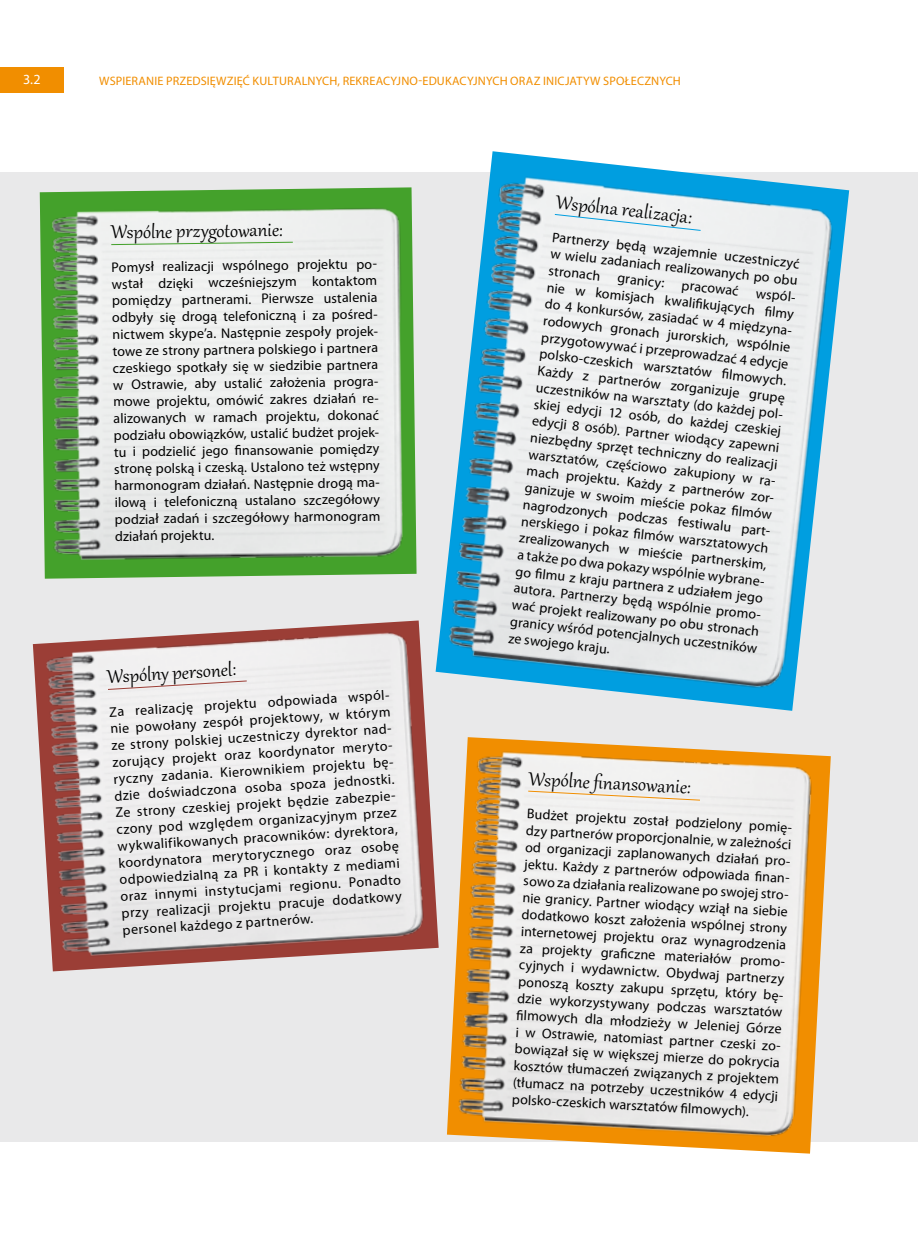
<style>
.page{position:relative;width:918px;height:1241px;background:#fff}
.page>*{position:absolute;margin:0;border:0;box-sizing:border-box;transform-origin:0 0}
.placek_zielony{font:22.75px "Gabriola";color:#000}
.placek_pomarancz{font:22.75px "Gabriola";color:#000}
.placek_niebieski{font:22.75px "Gabriola";color:#000}
.placek_brazowy{font:22.75px "Gabriola";color:#000}
.t1{font:14px/16.8px "Myriad Pro";color:#000}
.t2{font:14px "Myriad Pro";color:#fff}
.t3{font:12.25px "Myriad Pro";letter-spacing:.015em;color:#f18e00}
</style>
<div class="page">
<div style="left:0;top:172px;width:918px;height:969px;background:#e9e9ea"></div>
<img style="left:447px;top:737px;width:377px;height:416px">
<svg style="left:527px;top:790px;width:174px;height:11px"></svg>
<img style="left:33px;top:620px;width:406px;height:350px">
<svg style="left:107px;top:680px;width:141px;height:10px"></svg>
<img style="left:435px;top:156px;width:413px;height:554px">
<svg style="left:554px;top:213px;width:147px;height:18px"></svg>
<svg style="left:40px;top:187px;width:372px;height:391px;fill:#44a12b"></svg>
<img style="left:40px;top:195px;width:376px;height:379px">
<svg style="left:110px;top:241px;width:184px;height:4px"></svg>
<div style="left:0;top:67px;width:64px;height:26px;background:#f18e00"></div>
<p class="t2" style="left:23px;top:71px;width:19px">3.2</p>
<p class="t3" style="left:99px;top:73px;width:583px">WSPIERANIE PRZEDSIĘWZIĘĆ KULTURALNYCH, REKREACYJNO-EDUKACYJNYCH ORAZ INICJATYW SPOŁECZNYCH</p>
<p class="placek_zielony" style="left:111px;top:217px;width:173px;rotate:-1deg">Wspólne przygotowanie:</p>
<p class="t1" style="left:110px;top:259px;width:271px;rotate:-1deg">Pomysł realizacji wspólnego projektu po&shy;wstał dzięki wcześniejszym kontaktom pomiędzy partnerami. Pierwsze ustalenia odbyły się drogą telefoniczną i za pośred&shy;nictwem skype’a. Następnie zespoły projek&shy;towe ze strony partnera polskiego i partnera czeskiego spotkały się w siedzibie partnera w Ostrawie, aby ustalić założenia progra&shy;mowe projektu, omówić zakres działań re&shy;alizowanych w ramach projektu, dokonać podziału obowiązków, ustalić budżet projek&shy;tu i podzielić jego fi nansowanie pomiędzy stronę polską i czeską. Ustalono też wstępny harmonogram działań. Następnie drogą ma&shy;ilową i telefoniczną ustalano szczegółowy podział zadań i szczegółowy harmonogram działań projektu.</p>
<p class="placek_brazowy" style="left:106px;top:661px;width:131px;rotate:-3deg">Wspólny personel:</p>
<p class="t1" style="left:107px;top:704px;width:287px;rotate:-4deg">Za realizację projektu odpowiada wspól&shy;nie powołany zespół projektowy, w którym ze strony polskiej uczestniczy dyrektor nad&shy;zorujący projekt oraz koordynator meryto&shy;ryczny zadania. Kierownikiem projektu bę&shy;dzie doświadczona osoba spoza jednostki.<br>Ze strony czeskiej projekt będzie zabezpie&shy;czony pod względem organizacyjnym przez wykwalifikowanych pracowników: dyrektora, koordynatora merytorycznego oraz osobę odpowiedzialną za PR i kontakty z mediami oraz innymi instytucjami regionu. Ponadto przy realizacji projektu pracuje dodatkowy personel każdego z partnerów.</p>
<p class="placek_niebieski" style="left:558px;top:187px;width:138px;rotate:6deg">Wspólna realizacja:</p>
<p class="t1" style="left:551px;top:228px;width:254px;rotate:6deg">Partnerzy będą wzajemnie uczestniczyć w wielu zadaniach realizowanych po obu stronach granicy: pracować wspól&shy;nie w komisjach kwalifi kujących fi lmy do 4 konkursów, zasiadać w 4 międzyna&shy;rodowych gronach jurorskich, wspólnie przygotowywać i przeprowadzać 4 edycje polsko-czeskich warsztatów fi lmowych.<br>Każdy z partnerów zorganizuje grupę uczestników na warsztaty (do każdej pol&shy;skiej edycji 12 osób, do każdej czeskiej edycji 8 osób). Partner wiodący zapewni niezbędny sprzęt techniczny do realizacji warsztatów, częściowo zakupiony w ra&shy;mach projektu. Każdy z partnerów zor&shy;ganizuje w swoim mieście pokaz fi lmów nagrodzonych podczas festiwalu part&shy;nerskiego i pokaz fi lmów warsztatowych zrealizowanych w mieście partnerskim, a także po dwa pokazy wspólnie wybrane&shy;go fi lmu z kraju partnera z udziałem jego autora. Partnerzy będą wspólnie promo&shy;wać projekt realizowany po obu stronach granicy wśród potencjalnych uczestników ze swojego kraju.</p>
<p class="placek_pomarancz" style="left:530px;top:763px;width:163px;rotate:3deg">Wspólne fi nansowanie:</p>
<p class="t1" style="left:527px;top:804px;width:270px;rotate:3deg">Budżet projektu został podzielony pomię&shy;dzy partnerów proporcjonalnie, w zależności od organizacji zaplanowanych działań pro&shy;jektu. Każdy z partnerów odpowiada fi nan&shy;sowo za działania realizowane po swojej stro&shy;nie granicy. Partner wiodący wziął na siebie dodatkowo koszt założenia wspólnej strony internetowej projektu oraz wynagrodzenia za projekty grafi czne materiałów promo&shy;cyjnych i wydawnictw. Obydwaj partnerzy ponoszą koszty zakupu sprzętu, który bę&shy;dzie wykorzystywany podczas warsztatów fi lmowych dla młodzieży w Jeleniej Górze i w Ostrawie, natomiast partner czeski zo&shy;bowiązał się w większej mierze do pokrycia kosztów tłumaczeń związanych z projektem (tłumacz na potrzeby uczestników 4 edycji polsko-czeskich warsztatów fi lmowych).</p>
</div>
